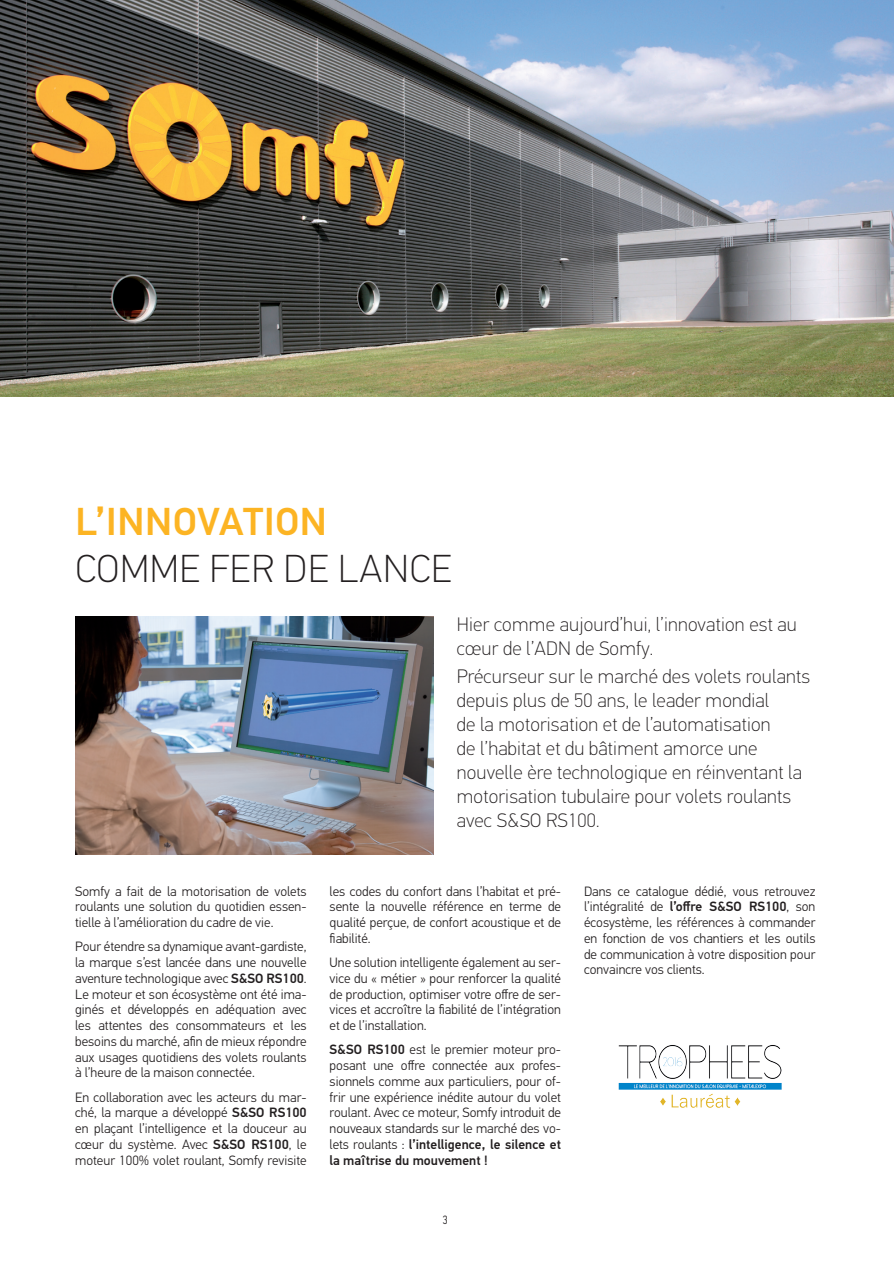
<style>
.page{position:relative;width:894px;height:1265px;background:#fff}
.page>*{position:absolute;margin:0;border:0;box-sizing:border-box;transform-origin:0 0}
.t1{font:100 39px "PF Din Text Pro";letter-spacing:.02em;color:#231f20}
.t2{font:500 39px "PF Din Text Pro";letter-spacing:.02em;color:#fcb423}
.t3{font:100 19.5px/24px "PF Din Text Pro";letter-spacing:.01em;color:#231f20}
.t4{font:300 13.5px/15.8px "PF Din Text Pro";color:#231f20;text-align:justify}
.t5{font:300 12px "PF Din Text Cond Pro";color:#231f20}
.s1{font-weight:500}
</style>
<div class="page">
<img style="left:0;top:0;width:893px;height:396px">
<img style="left:75px;top:616px;width:359px;height:239px">
<img style="left:618px;top:1045px;width:163px;height:63px">
<p class="t2" style="left:76px;top:498px;width:253px">L’INNOVATION</p>
<p class="t1" style="left:76px;top:546px;width:377px">COMME FER DE LANCE</p>
<p class="t3" style="left:457px;top:612px;width:342px">Hier comme aujourd’hui, l’innovation est au cœur de l’ADN de Somfy.</p>
<p class="t3" style="left:457px;top:665px;width:355px">Précurseur sur le marché des volets roulants depuis plus de 50 ans, le leader mondial<br>de la motorisation et de l’automatisation<br>de l’habitat et du bâtiment amorce une nouvelle ère technologique en réinventant la motorisation tubulaire pour volets roulants avec S&amp;SO RS100.</p>
<p class="t4" style="left:75px;top:883px;width:233px">Somfy a fait de la motorisation de volets roulants une solution du quotidien essen&shy;tielle à l’amélioration du cadre de vie.</p>
<p class="t4" style="left:75px;top:939px;width:233px">Pour étendre sa dynamique avant-gardiste, la marque s’est lancée dans une nouvelle aventure technologique avec <span class="s1">S&amp;SO RS100</span>.<br>Le moteur et son écosystème ont été ima&shy;ginés et développés en adéquation avec les attentes des consommateurs et les besoins du marché, afin de mieux répondre aux usages quotidiens des volets roulants à l’heure de la maison connectée.</p>
<p class="t4" style="left:75px;top:1089px;width:233px">En collaboration avec les acteurs du mar&shy;ché, la marque a développé <span class="s1">S&amp;SO RS100 </span>en plaçant l’intelligence et la douceur au cœur du système. Avec <span class="s1">S&amp;SO RS100</span>, le moteur 100% volet roulant, Somfy revisite</p>
<p class="t4" style="left:329px;top:883px;width:233px">les codes du confort dans l’habitat et pré&shy;sente la nouvelle référence en terme de qualité perçue, de confort acoustique et de fiabilité.</p>
<p class="t4" style="left:329px;top:954px;width:233px">Une solution intelligente également au ser&shy;vice du « métier » pour renforcer la qualité de production, optimiser votre offre de ser&shy;vices et accroître la fiabilité de l’intégration et de l’installation.</p>
<p class="t4" style="left:329px;top:1042px;width:233px"><span class="s1">S&amp;SO RS100</span> est le premier moteur pro&shy;posant une offre connectée aux profes&shy;sionnels comme aux particuliers, pour of&shy;frir une expérience inédite autour du volet roulant. Avec ce moteur, Somfy introduit de nouveaux standards sur le marché des vo&shy;lets roulants : <span class="s1">l’intelligence, le silence et la maîtrise du mouvement !</span></p>
<p class="t5" style="left:443px;top:1212px;width:7px">3</p>
<p class="t4" style="left:584px;top:883px;width:233px">Dans ce catalogue dédié, vous retrouvez l’intégralité de <span class="s1">l’offre S&amp;SO RS100</span>, son écosystème, les références à commander en fonction de vos chantiers et les outils de communication à votre disposition pour convaincre vos clients.</p>
</div>
